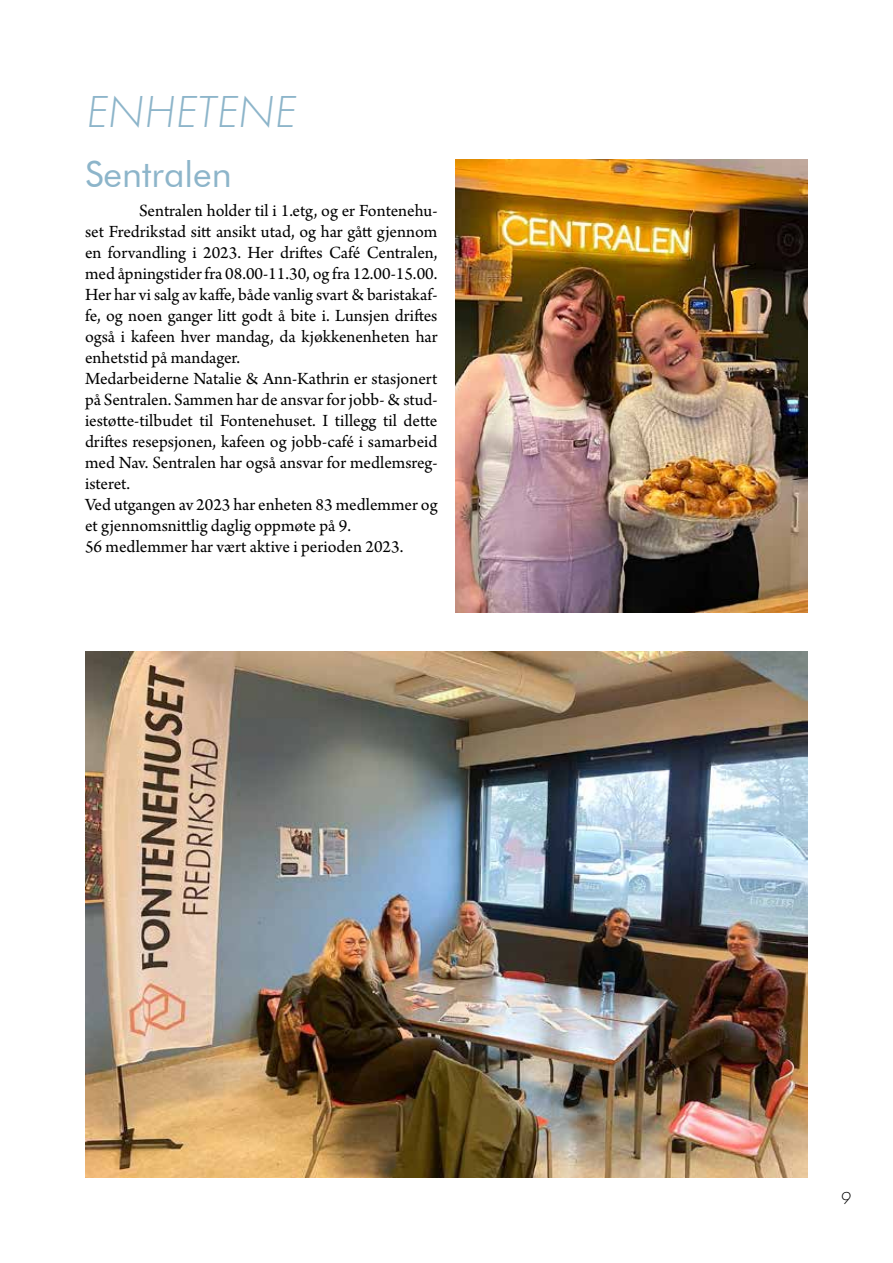
<style>
.page{position:relative;width:893px;height:1263px;background:#fff}
.page>*{position:absolute;margin:0;border:0;box-sizing:border-box;transform-origin:0 0}
.t1{font:italic 300 46.5px "Futura PT";color:#8db5ca}
.t2{font:36px "Futura BT";color:#8db5ca}
.t3{font:18px/21px "Arno Pro";letter-spacing:-.005em;color:#000}
.t4{font:italic 300 18px "Futura PT";color:#000}
</style>
<div class="page">
<img style="left:455px;top:159px;width:353px;height:453px">
<img style="left:85px;top:651px;width:723px;height:527px">
<h1 class="t1" style="left:85px;top:85px;width:211px">ENHETENE</h1>
<h2 class="t2" style="left:85px;top:152px;width:148px">Sentralen</h2>
<p class="t3" style="left:85px;top:201px;width:354px;text-indent:54px">Sentralen holder til i 1.etg, og er Fontenehu&shy;set Fredrikstad sitt ansikt utad, og har gått gjennom en forvandling i 2023. Her driftes Café Centralen, med åpningstider fra 08.00-11.30, og fra 12.00-15.00.<br>Her har vi salg av kaffe, både vanlig svart &amp; baristakaf&shy;fe, og noen ganger litt godt å bite i. Lunsjen driftes også i kafeen hver mandag, da kjøkkenenheten har enhetstid på mandager.<br>Medarbeiderne Natalie &amp; Ann-Kathrin er stasjonert på Sentralen. Sammen har de ansvar for jobb- &amp; stud&shy;iestøtte-tilbudet til Fontenehuset. I tillegg til dette driftes resepsjonen, kafeen og jobb-café i samarbeid med Nav. Sentralen har også ansvar for medlemsreg&shy;isteret.<br>Ved utgangen av 2023 har enheten 83 medlemmer og et gjennomsnittlig daglig oppmøte på 9.<br>56 medlemmer har vært aktive i perioden 2023.</p>
<p class="t4" style="left:841px;top:1188px;width:11px">9</p>
</div>
